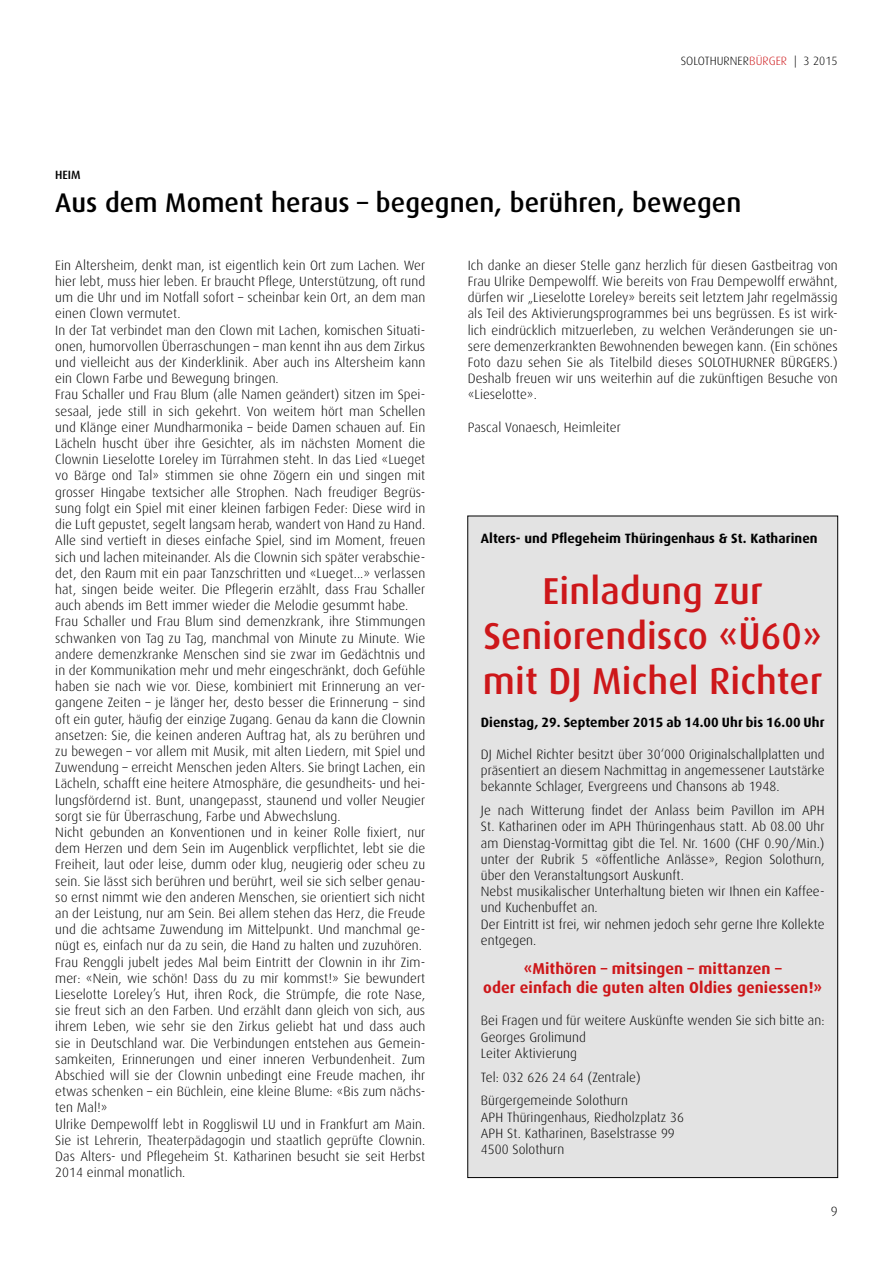
<style>
.page{position:relative;width:893px;height:1263px;background:#fff}
.page>*{position:absolute;margin:0;border:0;box-sizing:border-box;transform-origin:0 0}
.t1{font:500 37.5px/45px "Dax";letter-spacing:.005em;color:#cd171a;text-align:center}
.t2{font:500 27px "Dax";letter-spacing:.005em;color:#000}
.t3{font:700 15.75px/18.9px "Dax";letter-spacing:.005em;color:#cd171a;text-align:center}
.t4{font:300 13.5px/16.2px "Dax";letter-spacing:.005em;color:#000}
.t5{font:700 13.5px "Dax";letter-spacing:.005em;color:#000}
.t6{font:300 12px "Dax";letter-spacing:.005em;color:#000}
.t7{font:500 12px "Dax";color:#000}
.s1{color:#cd171a}
</style>
<div class="page">
<div style="left:468px;top:516px;width:370px;height:661px;background:#e3e3e3"></div>
<p class="t6" style="left:681px;top:54px;width:158px">SOLOTHURNER<span class="s1">BÜRGER</span> | 3 2015</p>
<p class="t7" style="left:55px;top:168px;width:27px">HEIM</p>
<h2 class="t2" style="left:55px;top:188px;width:688px">Aus dem Moment heraus – begegnen, berühren, bewegen</h2>
<p class="t4" style="left:55px;top:257px;width:371px">Ein Altersheim, denkt man, ist eigentlich kein Ort zum Lachen. Wer hier lebt, muss hier leben. Er braucht Pflege, Unterstützung, oft rund um die Uhr und im Notfall sofort – scheinbar kein Ort, an dem man einen Clown vermutet.<br>In der Tat verbindet man den Clown mit Lachen, komischen Situati&shy;onen, humorvollen Überraschungen – man kennt ihn aus dem Zirkus und vielleicht aus der Kinderklinik. Aber auch ins Altersheim kann ein Clown Farbe und Bewegung bringen.<br>Frau Schaller und Frau Blum (alle Namen geändert) sitzen im Spei&shy;sesaal, jede still in sich gekehrt. Von weitem hört man Schellen und Klänge einer Mundharmonika – beide Damen schauen auf. Ein Lächeln huscht über ihre Gesichter, als im nächsten Moment die Clownin Lieselotte Loreley im Türrahmen steht. In das Lied «Lueget vo Bärge ond Tal» stimmen sie ohne Zögern ein und singen mit grosser Hingabe textsicher alle Strophen. Nach freudiger Begrüs&shy;sung folgt ein Spiel mit einer kleinen farbigen Feder: Diese wird in die Luft gepustet, segelt langsam herab, wandert von Hand zu Hand.<br>Alle sind vertieft in dieses einfache Spiel, sind im Moment, freuen sich und lachen miteinander. Als die Clownin sich später verabschie&shy;det, den Raum mit ein paar Tanzschritten und «Lueget...» verlassen hat, singen beide weiter. Die Pflegerin erzählt, dass Frau Schaller auch abends im Bett immer wieder die Melodie gesummt habe.<br>Frau Schaller und Frau Blum sind demenzkrank, ihre Stimmungen schwanken von Tag zu Tag, manchmal von Minute zu Minute. Wie andere demenzkranke Menschen sind sie zwar im Gedächtnis und in der Kommunikation mehr und mehr eingeschränkt, doch Gefühle haben sie nach wie vor. Diese, kombiniert mit Erinnerung an ver&shy;gangene Zeiten – je länger her, desto besser die Erinnerung – sind oft ein guter, häufig der einzige Zugang. Genau da kann die Clownin ansetzen: Sie, die keinen anderen Auftrag hat, als zu berühren und zu bewegen – vor allem mit Musik, mit alten Liedern, mit Spiel und Zuwendung – erreicht Menschen jeden Alters. Sie bringt Lachen, ein Lächeln, schafft eine heitere Atmosphäre, die gesundheits- und hei&shy;lungsfördernd ist. Bunt, unangepasst, staunend und voller Neugier sorgt sie für Überraschung, Farbe und Abwechslung.<br>Nicht gebunden an Konventionen und in keiner Rolle fixiert, nur dem Herzen und dem Sein im Augenblick verpflichtet, lebt sie die Freiheit, laut oder leise, dumm oder klug, neugierig oder scheu zu sein. Sie lässt sich berühren und berührt, weil sie sich selber genau&shy;so ernst nimmt wie den anderen Menschen, sie orientiert sich nicht an der Leistung, nur am Sein. Bei allem stehen das Herz, die Freude und die achtsame Zuwendung im Mittelpunkt. Und manchmal ge&shy;nügt es, einfach nur da zu sein, die Hand zu halten und zuzuhören.<br>Frau Renggli jubelt jedes Mal beim Eintritt der Clownin in ihr Zim&shy;mer: «Nein, wie schön! Dass du zu mir kommst!» Sie bewundert Lieselotte Loreley’s Hut, ihren Rock, die Strümpfe, die rote Nase, sie freut sich an den Farben. Und erzählt dann gleich von sich, aus ihrem Leben, wie sehr sie den Zirkus geliebt hat und dass auch sie in Deutschland war. Die Verbindungen entstehen aus Gemein&shy;samkeiten, Erinnerungen und einer inneren Verbundenheit. Zum Abschied will sie der Clownin unbedingt eine Freude machen, ihr etwas schenken – ein Büchlein, eine kleine Blume: «Bis zum nächs&shy;ten Mal!»<br>Ulrike Dempewolff lebt in Roggliswil LU und in Frankfurt am Main.<br>Sie ist Lehrerin, Theaterpädagogin und staatlich geprüfte Clownin.<br>Das Alters- und Pflegeheim St. Katharinen besucht sie seit Herbst 2014 einmal monatlich.</p>
<p class="t4" style="left:468px;top:257px;width:371px;text-align:justify">Ich danke an dieser Stelle ganz herzlich für diesen Gastbeitrag von Frau Ulrike Dempewolff. Wie bereits von Frau Dempewolff erwähnt, dürfen wir „Lieselotte Loreley» bereits seit letztem Jahr regelmässig als Teil des Aktivierungsprogrammes bei uns begrüssen. Es ist wirk&shy;lich eindrücklich mitzuerleben, zu welchen Veränderungen sie un&shy;sere demenzerkrankten Bewohnenden bewegen kann. (Ein schönes Foto dazu sehen Sie als Titelbild dieses SOLOTHURNER BÜRGERS.)<br>Deshalb freuen wir uns weiterhin auf die zukünftigen Besuche von «Lieselotte».</p>
<p class="t4" style="left:468px;top:419px;width:155px">Pascal Vonaesch, Heimleiter</p>
<p class="t5" style="left:481px;top:531px;width:338px">Alters- und Pflegeheim Thüringenhaus &amp; St. Katharinen</p>
<h1 class="t1" style="left:483px;top:569px;width:341px">Einladung zur<br>Seniorendisco «Ü60» mit DJ Michel Richter</h1>
<p class="t5" style="left:481px;top:714px;width:345px">Dienstag, 29. September 2015 ab 14.00 Uhr bis 16.00 Uhr</p>
<p class="t4" style="left:481px;top:746px;width:345px;text-align:justify">DJ Michel Richter besitzt über 30‘000 Originalschallplatten und präsentiert an diesem Nachmittag in angemessener Lautstärke bekannte Schlager, Evergreens und Chansons ab 1948.</p>
<p class="t4" style="left:481px;top:802px;width:345px">Je nach Witterung findet der Anlass beim Pavillon im APH St. Katharinen oder im APH Thüringenhaus statt. Ab 08.00 Uhr am Dienstag-Vormittag gibt die Tel. Nr. 1600 (CHF 0.90/Min.) unter der Rubrik 5 «öffentliche Anlässe», Region Solothurn, über den Veranstaltungsort Auskunft.<br>Nebst musikalischer Unterhaltung bieten wir Ihnen ein Kaffee&shy;und Kuchenbuffet an.<br>Der Eintritt ist frei, wir nehmen jedoch sehr gerne Ihre Kollekte entgegen.</p>
<p class="t3" style="left:483px;top:959px;width:340px">«Mithören – mitsingen – mittanzen –<br>oder einfach die guten alten Oldies geniessen!»</p>
<p class="t4" style="left:481px;top:1013px;width:345px">Bei Fragen und für weitere Auskünfte wenden Sie sich bitte an:<br>Georges Grolimund<br>Leiter Aktivierung</p>
<p class="t4" style="left:481px;top:1065px;width:161px;line-height:23.7px">Tel: 032 626 24 64 (Zentrale)<br>Bürgergemeinde Solothurn</p>
<p class="t4" style="left:481px;top:1109px;width:205px">APH Thüringenhaus, Riedholzplatz 36<br>APH St. Katharinen, Baselstrasse 99<br>4500 Solothurn</p>
<p class="t4" style="left:831px;top:1203px;width:8px">9</p>
</div>
